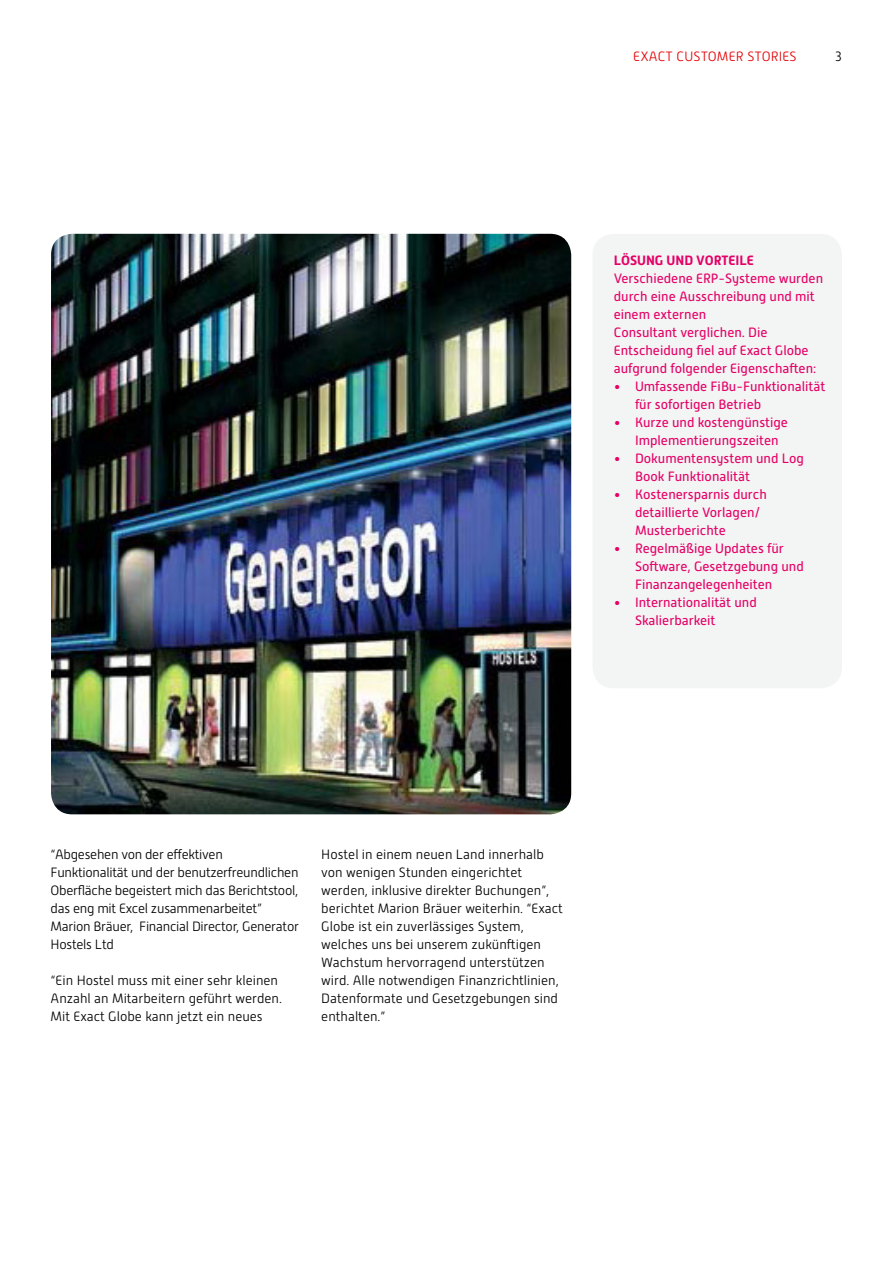
<style>
.page{position:relative;width:893px;height:1263px;background:#fff}
.page>*{position:absolute;margin:0;border:0;box-sizing:border-box;transform-origin:0 0}
.t1{font:13.5px/18px "Alwyn New";color:#e50066}
.t2{font:300 13.5px/18px "Alwyn New";color:#000}
.t3{font:300 13.5px/18px "Alwyn New";letter-spacing:-.02em;color:#000}
.t4{font:300 13.5px "Alwyn New";letter-spacing:.01em;color:#e60005}
.t5{font:700 13.5px "Alwyn New";color:#e50066}
</style>
<div class="page">
<img style="left:51px;top:234px;width:520px;height:580px">
<div style="left:592px;top:234px;width:250px;height:454px;background:#f3f4f4;border-radius:21px"></div>
<p class="t4" style="left:633px;top:49px;width:92px">Exact Customer</p>
<p class="t4" style="left:747px;top:49px;width:31px">Stories</p>
<p class="t2" style="left:835px;top:48px;width:8px">3</p>
<p class="t5" style="left:614px;top:253px;width:26px">LÖSUNG</p>
<p class="t5" style="left:666px;top:253px;width:10px">UND</p>
<p class="t5" style="left:696px;top:253px;width:17px">VORTEILE</p>
<p class="t1" style="left:614px;top:270px;width:211px">Verschiedene ERP-Systeme wurden durch eine Ausschreibung und mit einem externen<br>Consultant verglichen. Die<br>Entscheidung fiel auf Exact Globe aufgrund folgender Eigenschaften:</p>
<p class="t1" style="left:635px;top:378px;width:192px;text-indent:-21px">• Umfassende FiBu-Funktionalität für sofortigen Betrieb</p>
<p class="t1" style="left:635px;top:414px;width:154px;text-indent:-21px">• Kurze und kostengünstige<br>Implementierungszeiten</p>
<p class="t1" style="left:635px;top:450px;width:170px;text-indent:-21px">• Dokumentensystem und Log<br>Book Funktionalität</p>
<p class="t1" style="left:635px;top:486px;width:133px;text-indent:-21px">• Kostenersparnis durch detaillierte Vorlagen/<br>Musterberichte</p>
<p class="t1" style="left:635px;top:540px;width:170px;text-indent:-21px">• Regelmäßige Updates für<br>Software, Gesetzgebung und<br>Finanzangelegenheiten</p>
<p class="t1" style="left:635px;top:594px;width:123px;text-indent:-21px">• Internationalität und<br>Skalierbarkeit</p>
<p class="t3" style="left:51px;top:846px;width:250px">“Abgesehen von der effektiven Funktionalität und der benutzerfreundlichen Oberfläche begeistert mich das Berichtstool, das eng mit Excel zusammenarbeitet” Marion Bräuer, Financial Director, Generator Hostels Ltd</p>
<p class="t2" style="left:51px;top:972px;width:233px">“Ein Hostel muss mit einer sehr kleinen<br>Anzahl an Mitarbeitern geführt werden.<br>Mit Exact Globe kann jetzt ein neues</p>
<p class="t2" style="left:321px;top:846px;width:243px">Hostel in einem neuen Land innerhalb von wenigen Stunden eingerichtet werden, inklusive direkter Buchungen”, berichtet Marion Bräuer weiterhin. “Exact Globe ist ein zuverlässiges System, welches uns bei unserem zukünftigen Wachstum hervorragend unterstützen wird. Alle notwendigen Finanzrichtlinien, Datenformate und Gesetzgebungen sind enthalten.”</p>
</div>
